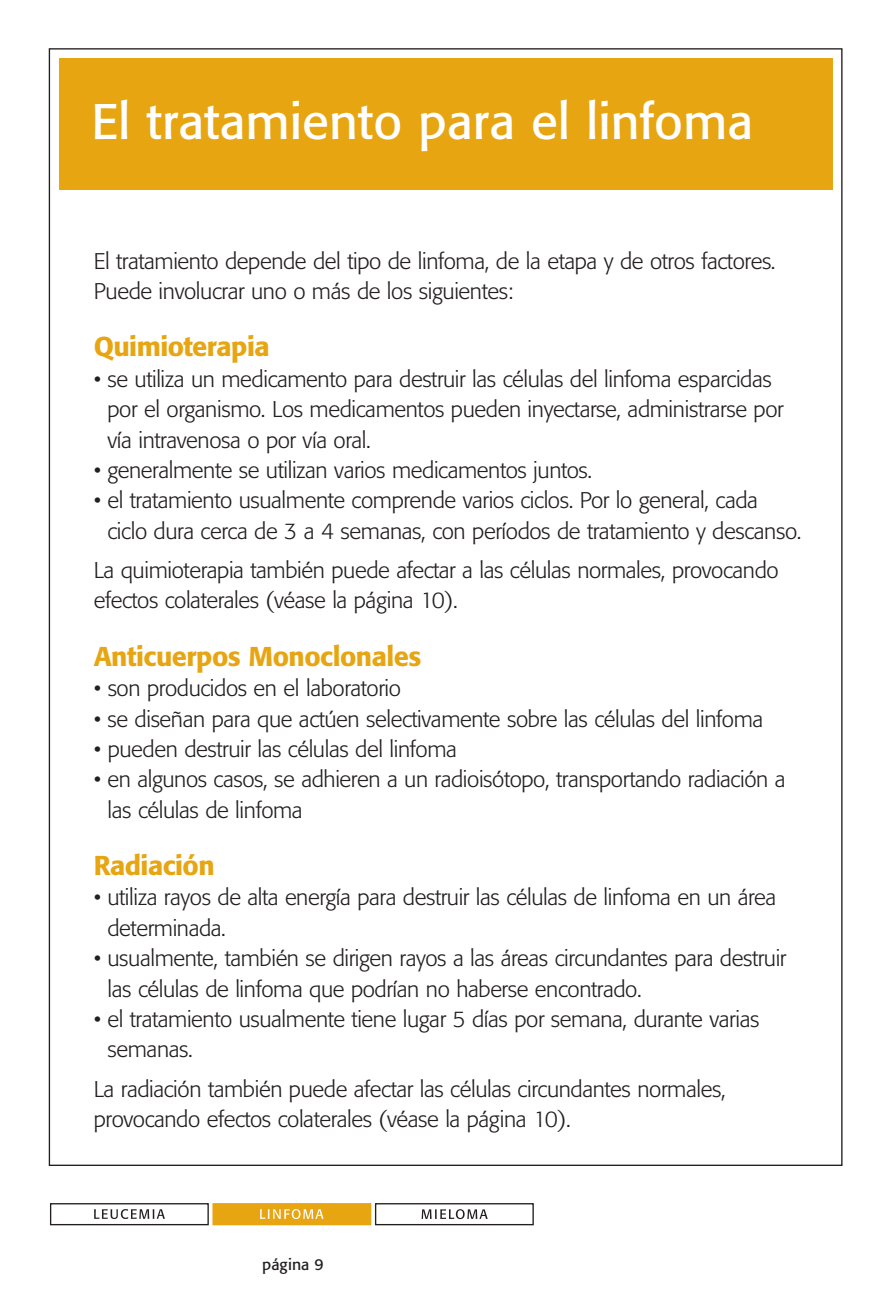
<style>
.page{position:relative;width:891px;height:1296px;background:#fff}
.page>*{position:absolute;margin:0;border:0;box-sizing:border-box;transform-origin:0 0}
.t1{font:49.5px "Formata";color:#fff}
.t2{font:500 27px "Formata";letter-spacing:-.02em;color:#e7a512}
.t3{font:300 22.5px/30.4px "Formata";letter-spacing:-.02em;color:#231f20}
.t4{font:15.75px "Formata";color:#231f20}
</style>
<div class="page">
<div style="left:59px;top:58px;width:774px;height:132px;background:#e7a512"></div>
<div style="left:50px;top:1203px;width:159px;height:22px;border:1px solid #231f20"></div>
<div style="left:213px;top:1204px;width:158px;height:21px;background:#e7a512"></div>
<div style="left:212px;top:1203px;width:159px;height:22px;border:1px solid #e7a512"></div>
<div style="left:375px;top:1203px;width:159px;height:22px;border:1px solid #231f20"></div>
<svg style="left:94px;top:1209px;width:71px;height:10px"></svg>
<svg style="left:422px;top:1209px;width:66px;height:10px"></svg>
<svg style="left:260px;top:1209px;width:64px;height:10px"></svg>
<h1 class="t1" style="left:91px;top:100px;width:663px">El tratamiento para el linfoma</h1>
<p class="t3" style="left:94px;top:247px;width:683px">El tratamiento depende del tipo de linfoma, de la etapa y de otros factores.<br>Puede involucrar uno o más de los siguientes:</p>
<p class="t2" style="left:94px;top:335px;width:177px">Quimioterapia</p>
<p class="t3" style="left:108px;top:365px;width:678px;text-indent:-14px">• se utiliza un medicamento para destruir las células del linfoma esparcidas por el organismo. Los medicamentos pueden inyectarse, administrarse por vía intravenosa o por vía oral.</p>
<p class="t3" style="left:94px;top:457px;width:500px">• generalmente se utilizan varios medicamentos juntos.</p>
<p class="t3" style="left:108px;top:487px;width:696px;text-indent:-14px">• el tratamiento usualmente comprende varios ciclos. Por lo general, cada ciclo dura cerca de 3 a 4 semanas, con períodos de tratamiento y descanso.</p>
<p class="t3" style="left:94px;top:557px;width:686px">La quimioterapia también puede afectar a las células normales, provocando efectos colaterales (véase la página 10).</p>
<p class="t2" style="left:94px;top:645px;width:329px">Anticuerpos Monoclonales</p>
<p class="t3" style="left:94px;top:675px;width:309px">• son producidos en el laboratorio</p>
<p class="t3" style="left:94px;top:705px;width:671px">• se diseñan para que actúen selectivamente sobre las células del linfoma</p>
<p class="t3" style="left:94px;top:736px;width:365px">• pueden destruir las células del linfoma</p>
<p class="t3" style="left:108px;top:766px;width:680px;text-indent:-14px">• en algunos casos, se adhieren a un radioisótopo, transportando radiación a las células de linfoma</p>
<p class="t2" style="left:94px;top:854px;width:123px">Radiación</p>
<p class="t3" style="left:108px;top:884px;width:670px;text-indent:-14px">• utiliza rayos de alta energía para destruir las células de linfoma en un área determinada.</p>
<p class="t3" style="left:108px;top:945px;width:680px;text-indent:-14px">• usualmente, también se dirigen rayos a las áreas circundantes para destruir las células de linfoma que podrían no haberse encontrado.</p>
<p class="t3" style="left:108px;top:1006px;width:653px;text-indent:-14px">• el tratamiento usualmente tiene lugar 5 días por semana, durante varias semanas.</p>
<p class="t3" style="left:94px;top:1075px;width:633px">La radiación también puede afectar las células circundantes normales, provocando efectos colaterales (véase la página 10).</p>
<p class="t4" style="left:262px;top:1258px;width:63px">página 9</p>
</div>
